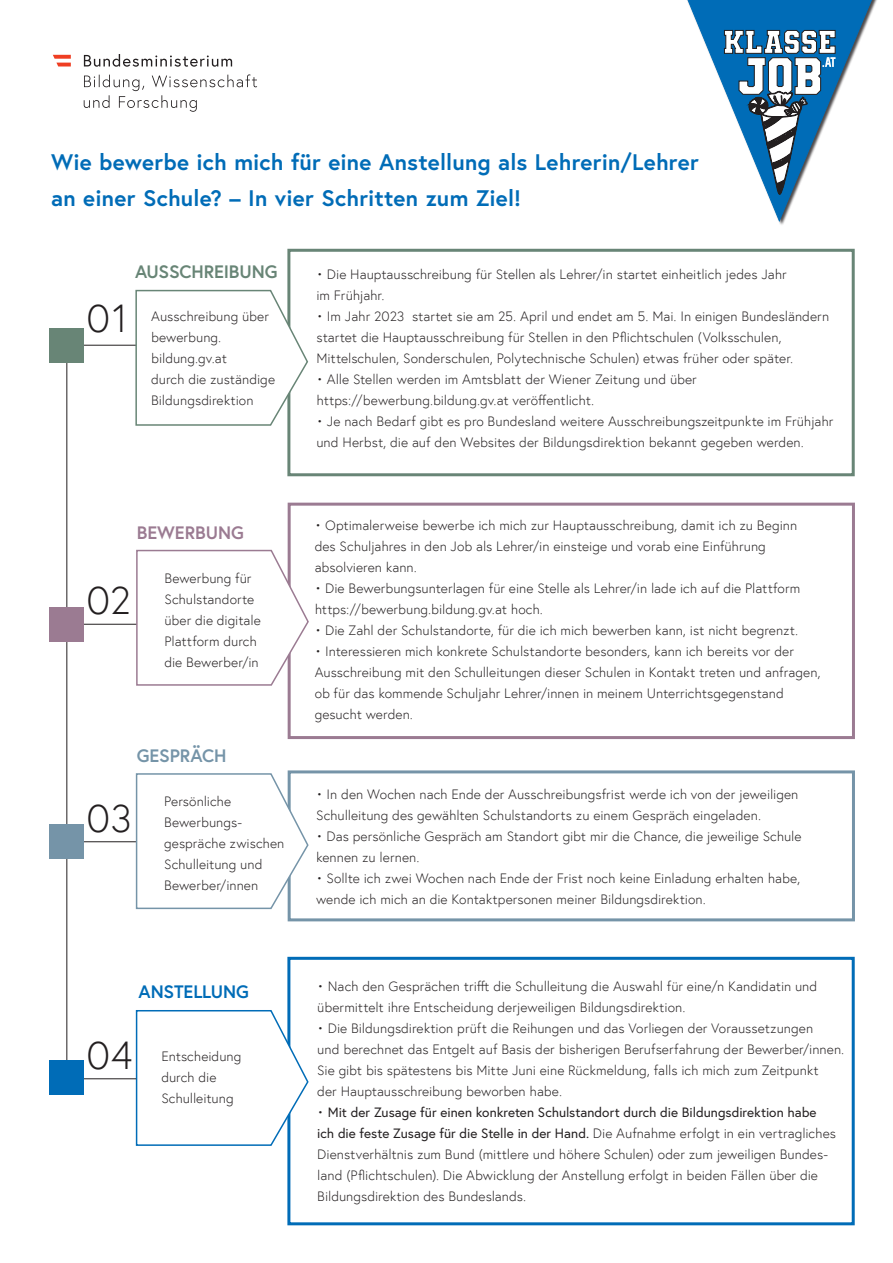
<style>
.page{position:relative;width:893px;height:1263px;background:#fff}
.page>*{position:absolute;margin:0;border:0;box-sizing:border-box;transform-origin:0 0}
.t1{font:300 39px "Europa Austria";letter-spacing:.015em;color:#231f20}
.t2{font:700 22.5px/36.6px "Europa Austria";letter-spacing:.01em;color:#006cb7}
.t3{font:700 18px "Europa Austria";letter-spacing:-.01em;color:#688576}
.t4{font:700 18px "Europa Austria";letter-spacing:-.005em;color:#006cb7}
.t5{font:700 18px "Europa Austria";color:#9b7b92}
.t6{font:700 18px "Europa Austria";letter-spacing:-.01em;color:#7594a8}
.t7{font:300 13.5px/21px "Europa Austria";color:#231f20}
.s1{font-weight:400}
</style>
<div class="page">
<svg style="left:84px;top:74px;width:173px;height:38px"></svg>
<svg style="left:84px;top:54px;width:148px;height:13px"></svg>
<svg style="left:53px;top:55px;width:18px;height:11px"></svg>
<svg style="left:687px;top:0;width:190px;height:221px"></svg>
<div style="left:287px;top:249px;width:568px;height:227px;border:3px solid #688576"></div>
<div style="left:288px;top:503px;width:567px;height:236px;border:3px solid #9b7b92"></div>
<div style="left:288px;top:770px;width:567px;height:151px;border:3px solid #7594a8"></div>
<div style="left:287px;top:957px;width:568px;height:268px;border:3px solid #006cb7"></div>
<hr style="left:81px;top:345px;width:83px;height:1px;background:#231f20">
<hr style="left:67px;top:342px;width:1px;height:725px;background:#231f20">
<svg style="left:135px;top:289px;width:173px;height:137px"></svg>
<svg style="left:135px;top:1009px;width:174px;height:137px"></svg>
<hr style="left:81px;top:624px;width:70px;height:1px;background:#231f20">
<hr style="left:81px;top:841px;width:74px;height:1px;background:#231f20">
<hr style="left:81px;top:1078px;width:55px;height:1px;background:#231f20">
<svg style="left:135px;top:772px;width:174px;height:138px"></svg>
<svg style="left:135px;top:549px;width:174px;height:137px"></svg>
<div style="left:49px;top:328px;width:34px;height:34px;background:#688576"></div>
<div style="left:49px;top:607px;width:34px;height:34px;background:#9b7b92"></div>
<div style="left:49px;top:825px;width:34px;height:34px;background:#7594a8"></div>
<div style="left:49px;top:1060px;width:34px;height:34px;background:#006cb7"></div>
<h2 class="t2" style="left:51px;top:143px;width:649px">Wie bewerbe ich mich für eine Anstellung als Lehrerin/Lehrer an einer Schule? – In vier Schritten zum Ziel!</h2>
<h3 class="t1" style="left:86px;top:294px;width:43px">01</h3>
<h3 class="t3" style="left:135px;top:259px;width:144px">AUSSCHREIBUNG</h3>
<p class="t7" style="left:151px;top:306px;width:125px">Ausschreibung über bewerbung. bildung.gv.at<br>durch die zuständige<br>Bildungsdirektion</p>
<p class="t7" style="left:316px;top:263px;width:472px">• Die Hauptausschreibung für Stellen als Lehrer/in startet einheitlich jedes Jahr im Frühjahr.</p>
<p class="t7" style="left:316px;top:305px;width:514px">• Im Jahr 2023 startet sie am 25. April und endet am 5. Mai. In einigen Bundesländern startet die Hauptausschreibung für Stellen in den Pflichtschulen (Volksschulen,<br>Mittelschulen, Sonderschulen, Polytechnische Schulen) etwas früher oder später.</p>
<p class="t7" style="left:316px;top:368px;width:382px">• Alle Stellen werden im Amtsblatt der Wiener Zeitung und über https://bewerbung.bildung.gv.at veröffentlicht.</p>
<p class="t7" style="left:316px;top:410px;width:519px">• Je nach Bedarf gibt es pro Bundesland weitere Ausschreibungszeitpunkte im Frühjahr und Herbst, die auf den Websites der Bildungsdirektion bekannt gegeben werden.</p>
<h3 class="t1" style="left:86px;top:576px;width:46px">02</h3>
<h3 class="t1" style="left:86px;top:794px;width:47px">03</h3>
<h3 class="t5" style="left:137px;top:520px;width:109px">BEWERBUNG</h3>
<p class="t7" style="left:315px;top:514px;width:484px">• Optimalerweise bewerbe ich mich zur Hauptausschreibung, damit ich zu Beginn des Schuljahres in den Job als Lehrer/in einsteige und vorab eine Einführung absolvieren kann.</p>
<p class="t7" style="left:315px;top:577px;width:487px">• Die Bewerbungsunterlagen für eine Stelle als Lehrer/in lade ich auf die Plattform https://bewerbung.bildung.gv.at hoch.</p>
<p class="t7" style="left:315px;top:619px;width:485px">• Die Zahl der Schulstandorte, für die ich mich bewerben kann, ist nicht begrenzt.</p>
<p class="t7" style="left:315px;top:640px;width:507px">• Interessieren mich konkrete Schulstandorte besonders, kann ich bereits vor der Ausschreibung mit den Schulleitungen dieser Schulen in Kontakt treten und anfragen, ob für das kommende Schuljahr Lehrer/innen in meinem Unterrichtsgegenstand gesucht werden.</p>
<h3 class="t6" style="left:137px;top:743px;width:91px">GESPRÄCH</h3>
<p class="t7" style="left:316px;top:783px;width:484px">• In den Wochen nach Ende der Ausschreibungsfrist werde ich von der jeweiligen<br>Schulleitung des gewählten Schulstandorts zu einem Gespräch eingeladen.</p>
<p class="t7" style="left:316px;top:825px;width:487px">• Das persönliche Gespräch am Standort gibt mir die Chance, die jeweilige Schule kennen zu lernen.</p>
<p class="t7" style="left:316px;top:867px;width:486px">• Sollte ich zwei Wochen nach Ende der Frist noch keine Einladung erhalten habe, wende ich mich an die Kontaktpersonen meiner Bildungsdirektion.</p>
<p class="t7" style="left:164px;top:567px;width:98px">Bewerbung für<br>Schulstandorte über die digitale<br>Plattform durch die Bewerber/in</p>
<p class="t7" style="left:164px;top:790px;width:122px">Persönliche<br>Bewerbungs&shy;gespräche zwischen<br>Schulleitung und<br>Bewerber/innen</p>
<p class="t4" style="left:139px;top:980px;width:112px">ANSTELLUNG</p>
<p class="t7" style="left:317px;top:976px;width:502px">• Nach den Gesprächen trifft die Schulleitung die Auswahl für eine/n Kandidatin und übermittelt ihre Entscheidung derjeweiligen Bildungsdirektion.</p>
<p class="t7" style="left:317px;top:1018px;width:529px">• Die Bildungsdirektion prüft die Reihungen und das Vorliegen der Voraussetzungen<br>und berechnet das Entgelt auf Basis der bisherigen Berufserfahrung der Bewerber/innen.<br>Sie gibt bis spätestens bis Mitte Juni eine Rückmeldung, falls ich mich zum Zeitpunkt<br>der Hauptausschreibung beworben habe.</p>
<p class="t7" style="left:317px;top:1102px;width:520px">• <span class="s1">Mit der Zusage für einen konkreten Schulstandort durch die Bildungsdirektion habe ich die feste Zusage für die Stelle in der Hand.</span> Die Aufnahme erfolgt in ein vertragliches Dienstverhältnis zum Bund (mittlere und höhere Schulen) oder zum jeweiligen Bundes&shy;land (Pflichtschulen). Die Abwicklung der Anstellung erfolgt in beiden Fällen über die Bildungsdirektion des Bundeslands.</p>
<p class="t1" style="left:86px;top:1031px;width:48px">04</p>
<p class="t7" style="left:161px;top:1045px;width:82px">Entscheidung durch die<br>Schulleitung</p>
</div>
